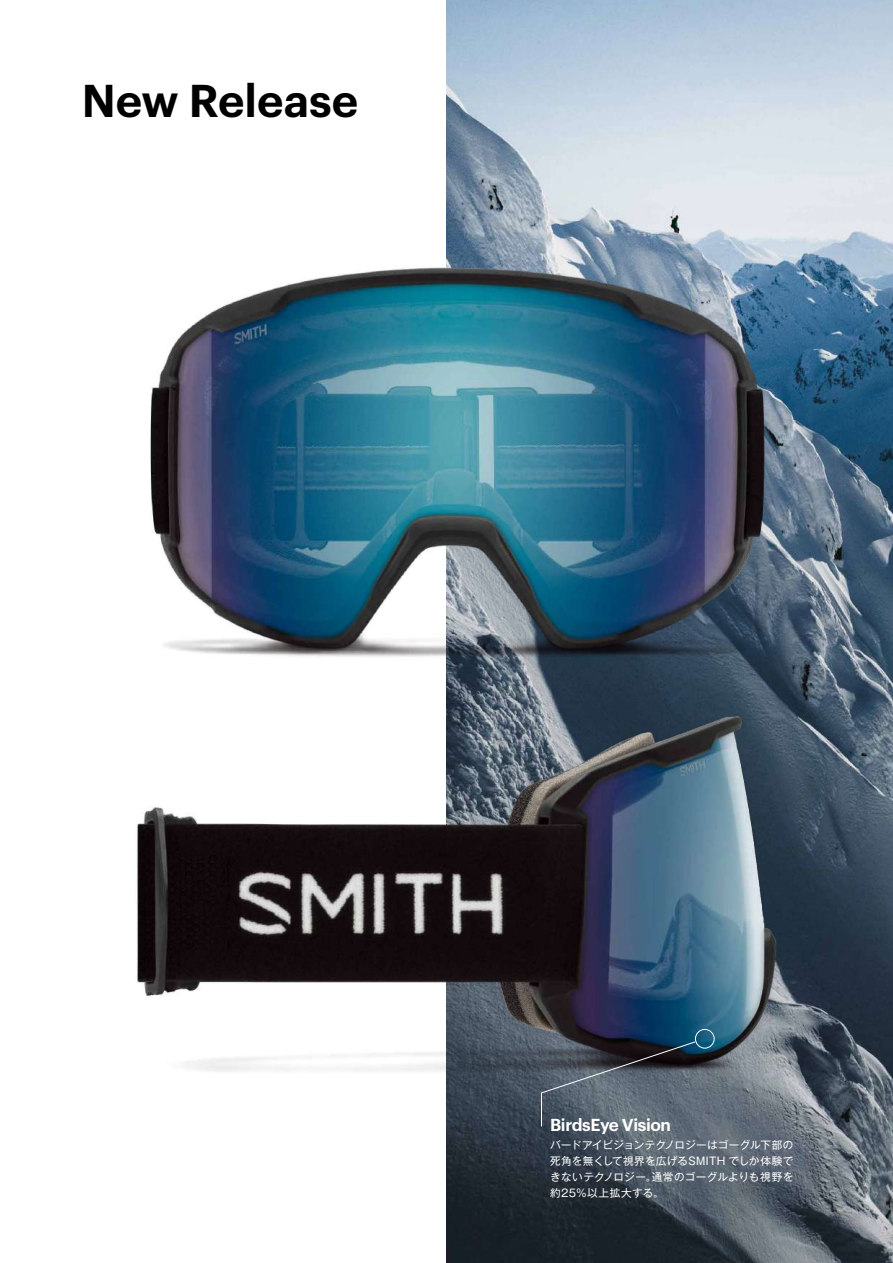
<style>
.page{position:relative;width:893px;height:1263px;background:#fff}
.page>*{position:absolute;margin:0;border:0;box-sizing:border-box;transform-origin:0 0}
.t1{font:600 45px "Graphik";color:#000}
.t2{font:600 16.95px "Graphik";letter-spacing:-.02em;color:#fff}
.t3{font:10.65px/15.9px "Gothic MB101 Pr 5";letter-spacing:.04em;color:#fff;text-align:justify}
</style>
<div class="page">
<img style="left:446px;top:0;width:447px;height:1263px">
<img style="left:150px;top:226px;width:698px;height:462px">
<img style="left:137px;top:704px;width:681px;height:385px">
<div style="left:695px;top:1029px;width:19px;height:19px;border:1px solid #fff;border-radius:50%"></div>
<svg style="left:541px;top:1041px;width:155px;height:86px;background:#4f5863"></svg>
<h1 class="t1" style="left:82px;top:66px;width:278px">New Release</h1>
<h2 class="t2" style="left:550px;top:1112px;width:123px">BirdsEye Vision</h2>
<p class="t3" style="left:550px;top:1136px;width:245px">バードアイビジョンテクノロジーはゴーグル下部の死角を無くして視界を広げるSMITH でしか体験できないテクノロジー。通常のゴーグルよりも視野を約25％以上拡大する。</p>
</div>
